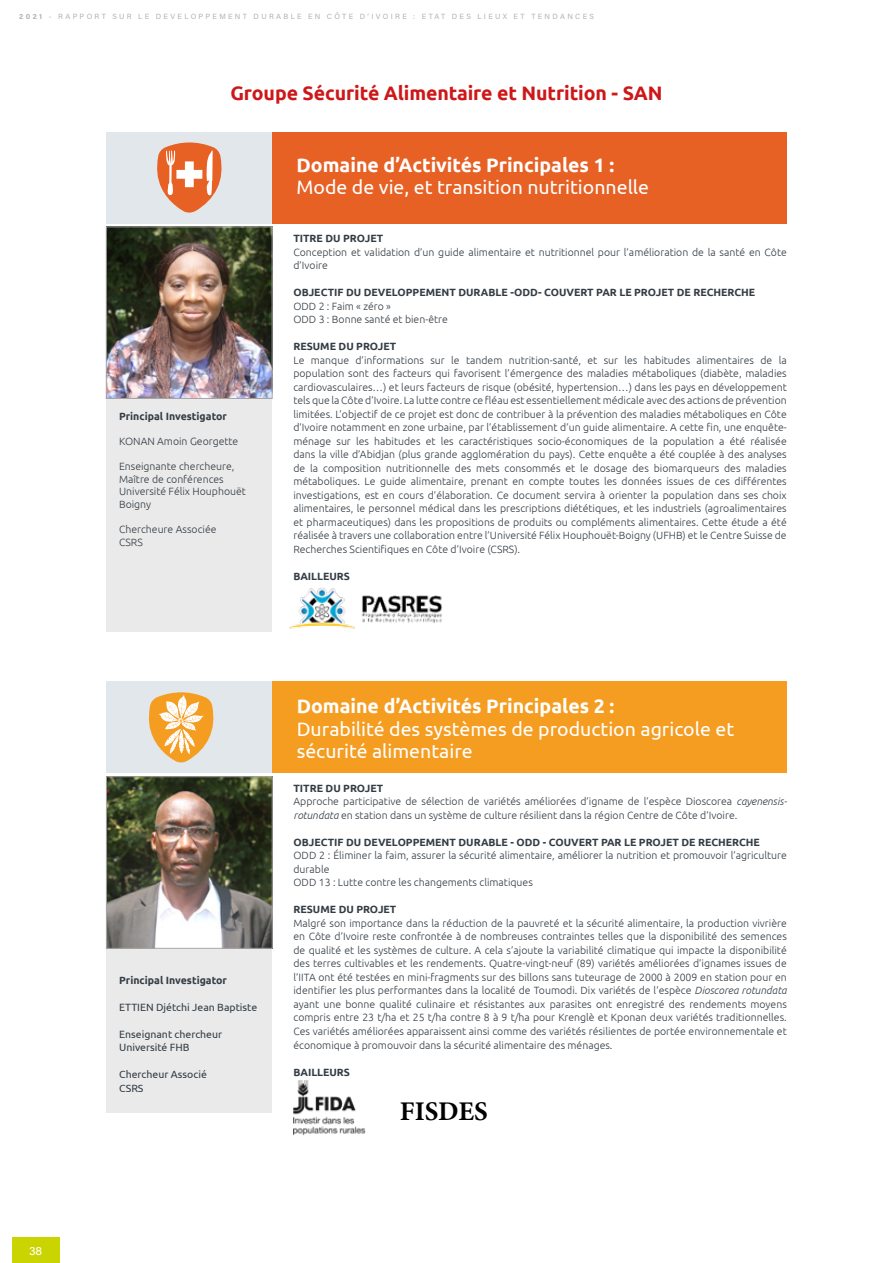
<style>
.page{position:relative;width:893px;height:1263px;background:#fff}
.page>*{position:absolute;margin:0;border:0;box-sizing:border-box;transform-origin:0 0}
.t1{font:700 27px "Minion Pro";color:#000}
.t2{font:19.5px/22.5px "Ubuntu";color:#fff}
.t3{font:700 19.5px "Ubuntu";color:#fff}
.t4{font:700 19.5px "Ubuntu";letter-spacing:-.005em;color:#cd1719}
.t5{font:12px "Acumin Variable Concept";color:#fff}
.t6{font:300 10.5px/13.5px "Ubuntu";color:#333c44}
.t7{font:700 10.5px "Ubuntu";color:#333c44}
.t8{font:10.5px/13.5px "Ubuntu";color:#333c44}
.t9{font:7.5px "Acumin Variable Concept";letter-spacing:.305em;color:#b3b2b2}
.s1{font-weight:700}
.s2{font-style:italic}
</style>
<div class="page">
<div style="left:12px;top:1237px;width:47px;height:26px;background:#cad400"></div>
<div style="left:272px;top:132px;width:515px;height:91px;background:#e76024"></div>
<div style="left:272px;top:682px;width:515px;height:91px;background:#f59d21"></div>
<div style="left:106px;top:132px;width:166px;height:91px;background:#e1e7ea"></div>
<div style="left:106px;top:682px;width:166px;height:91px;background:#e1e7ea"></div>
<svg style="left:157px;top:142px;width:65px;height:71px"></svg>
<svg style="left:148px;top:692px;width:66px;height:70px"></svg>
<div style="left:106px;top:399px;width:166px;height:232px;background:#eaeaea"></div>
<div style="left:106px;top:948px;width:166px;height:165px;background:#eaeaea"></div>
<img style="left:108px;top:229px;width:162px;height:168px">
<div style="left:106px;top:227px;width:166px;height:172px;border:1px solid #a6a6a6"></div>
<img style="left:108px;top:778px;width:162px;height:168px">
<div style="left:106px;top:776px;width:166px;height:172px;border:1px solid #a6a6a6"></div>
<img style="left:289px;top:587px;width:153px;height:42px">
<img style="left:293px;top:1080px;width:73px;height:55px">
<p class="t9" style="left:19px;top:12px;width:576px">2021 - RAPPORT SUR LE DEVELOPPEMENT DURABLE EN CÔTE D’IVOIRE : ETAT DES LIEUX ET TENDANCES</p>
<h2 class="t4" style="left:230px;top:81px;width:434px">Groupe Sécurité Alimentaire et Nutrition - SAN</h2>
<p class="t5" style="left:29px;top:1242px;width:15px">38</p>
<p class="t7" style="left:119px;top:409px;width:109px">Principal Investigator</p>
<p class="t6" style="left:119px;top:434px;width:121px">KONAN Amoin Georgette</p>
<p class="t6" style="left:119px;top:460px;width:128px;line-height:12.6px">Enseignante chercheure,<br>Maître de conférences<br>Université Félix Houphouët<br>Boigny</p>
<p class="t6" style="left:119px;top:523px;width:99px;line-height:12.6px">Chercheure Associée<br>CSRS</p>
<h2 class="t3" style="left:297px;top:153px;width:319px">Domaine d’Activités Principales 1 :</h2>
<h2 class="t2" style="left:297px;top:176px;width:354px">Mode de vie, et transition nutritionnelle</h2>
<p class="t7" style="left:293px;top:232px;width:91px">TITRE DU PROJET</p>
<p class="t6" style="left:293px;top:245px;width:495px">Conception et validation d’un guide alimentaire et nutritionnel pour l’amélioration de la santé en Côte d’Ivoire</p>
<p class="t7" style="left:293px;top:286px;width:463px">OBJECTIF DU DEVELOPPEMENT DURABLE -ODD- COUVERT PAR LE PROJET DE RECHERCHE</p>
<p class="t6" style="left:293px;top:299px;width:156px">ODD 2 : Faim « zéro »<br>ODD 3 : Bonne santé et bien-être</p>
<p class="t7" style="left:293px;top:340px;width:104px">RESUME DU PROJET</p>
<p class="t6" style="left:293px;top:353px;width:495px;text-align:justify">Le manque d’informations sur le tandem nutrition-santé, et sur les habitudes alimentaires de la population sont des facteurs qui favorisent l’émergence des maladies métaboliques (diabète, maladies cardiovasculaires…) et leurs facteurs de risque (obésité, hypertension…) dans les pays en développement tels que la Côte d’Ivoire. La lutte contre ce fléau est essentiellement médicale avec des actions de prévention limitées. L’objectif de ce projet est donc de contribuer à la prévention des maladies métaboliques en Côte d’Ivoire notamment en zone urbaine, par l’établissement d’un guide alimentaire. A cette fin, une enquête&shy;ménage sur les habitudes et les caractéristiques socio-économiques de la population a été réalisée dans la ville d’Abidjan (plus grande agglomération du pays). Cette enquête a été couplée à des analyses de la composition nutritionnelle des mets consommés et le dosage des biomarqueurs des maladies métaboliques. Le guide alimentaire, prenant en compte toutes les données issues de ces différentes investigations, est en cours d’élaboration. Ce document servira à orienter la population dans ses choix alimentaires, le personnel médical dans les prescriptions diététiques, et les industriels (agroalimentaires et pharmaceutiques) dans les propositions de produits ou compléments alimentaires. Cette étude a été réalisée à travers une collaboration entre l’Université Félix Houphouët-Boigny (UFHB) et le Centre Suisse de Recherches Scientifiques en Côte d’Ivoire (CSRS).</p>
<p class="t7" style="left:293px;top:569px;width:58px">BAILLEURS</p>
<p class="t7" style="left:119px;top:973px;width:109px">Principal Investigator</p>
<p class="t8" style="left:119px;top:1000px;width:140px">ETTIEN Djétchi Jean Baptiste</p>
<p class="t8" style="left:119px;top:1027px;width:105px">Enseignant chercheur<br>Université FHB</p>
<p class="t8" style="left:119px;top:1067px;width:89px">Chercheur Associé<br>CSRS</p>
<h2 class="t3" style="left:297px;top:694px;width:319px">Domaine d’Activités Principales 2 :</h2>
<h2 class="t2" style="left:297px;top:717px;width:439px">Durabilité des systèmes de production agricole et sécurité alimentaire</h2>
<p class="t6" style="left:293px;top:781px;width:495px"><span class="s1">TITRE DU PROJET<br></span>Approche participative de sélection de variétés améliorées d’igname de l’espèce Dioscorea <span class="s2">cayenensis&shy;rotundata</span> en station dans un système de culture résilient dans la région Centre de Côte d’Ivoire.</p>
<p class="t7" style="left:293px;top:836px;width:468px">OBJECTIF DU DEVELOPPEMENT DURABLE - ODD - COUVERT PAR LE PROJET DE RECHERCHE</p>
<p class="t6" style="left:293px;top:849px;width:495px">ODD 2 : Éliminer la faim, assurer la sécurité alimentaire, améliorer la nutrition et promouvoir l’agriculture durable<br>ODD 13 : Lutte contre les changements climatiques</p>
<p class="t7" style="left:293px;top:903px;width:104px">RESUME DU PROJET</p>
<p class="t6" style="left:293px;top:916px;width:495px;text-align:justify">Malgré son importance dans la réduction de la pauvreté et la sécurité alimentaire, la production vivrière en Côte d’Ivoire reste confrontée à de nombreuses contraintes telles que la disponibilité des semences de qualité et les systèmes de culture. A cela s’ajoute la variabilité climatique qui impacte la disponibilité des terres cultivables et les rendements. Quatre-vingt-neuf (89) variétés améliorées d’ignames issues de l’IITA ont été testées en mini-fragments sur des billons sans tuteurage de 2000 à 2009 en station pour en identifier les plus performantes dans la localité de Toumodi. Dix variétés de l’espèce <span class="s2">Dioscorea rotundata </span>ayant une bonne qualité culinaire et résistantes aux parasites ont enregistré des rendements moyens compris entre 23 t/ha et 25 t/ha contre 8 à 9 t/ha pour Krenglè et Kponan deux variétés traditionnelles.<br>Ces variétés améliorées apparaissent ainsi comme des variétés résilientes de portée environnementale et économique à promouvoir dans la sécurité alimentaire des ménages.</p>
<p class="t7" style="left:293px;top:1065px;width:58px">BAILLEURS</p>
<h1 class="t1" style="left:400px;top:1092px;width:89px">FISDES</h1>
</div>
